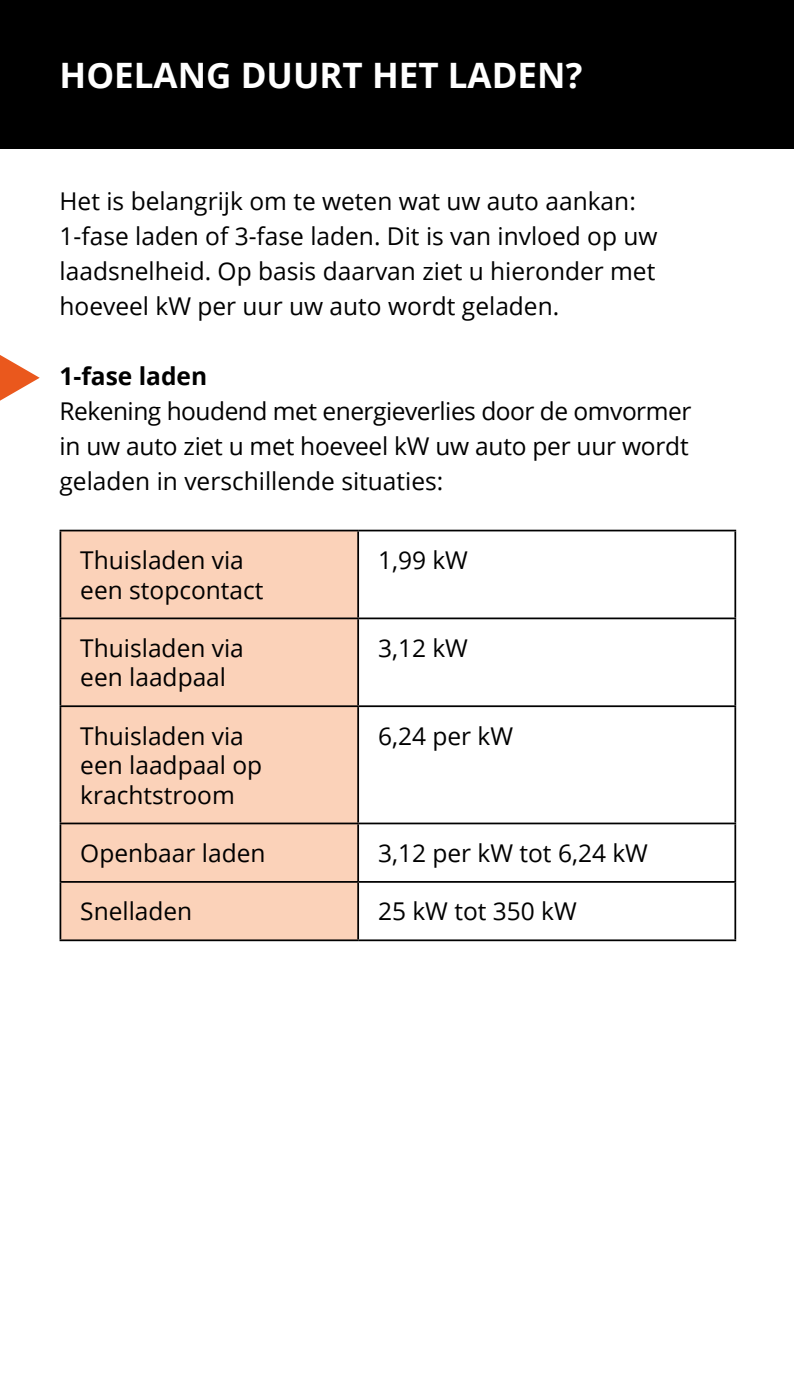
<style>
.page{position:relative;width:794px;height:1389px;background:#fff}
.page>*{position:absolute;margin:0;border:0;box-sizing:border-box;transform-origin:0 0}
.t1{font:700 35px "Open Sans";color:#fff}
.t2{font:24.5px/35px "Open Sans";color:#000}
.t3{font:700 24.5px "Open Sans";color:#000}
</style>
<div class="page">
<div style="left:61px;top:531px;width:296px;height:408px;background:#fbd2b9"></div>
<hr style="left:60px;top:530px;width:298px;height:1px;background:#000">
<hr style="left:60px;top:531px;width:1px;height:87px;background:#000">
<hr style="left:358px;top:530px;width:378px;height:1px;background:#000">
<hr style="left:357px;top:531px;width:2px;height:87px;background:#000">
<hr style="left:734px;top:531px;width:2px;height:87px;background:#000">
<hr style="left:60px;top:618px;width:298px;height:1px;background:#000">
<hr style="left:60px;top:619px;width:1px;height:86px;background:#000">
<hr style="left:358px;top:618px;width:378px;height:1px;background:#000">
<hr style="left:357px;top:619px;width:2px;height:86px;background:#000">
<hr style="left:734px;top:619px;width:2px;height:86px;background:#000">
<hr style="left:60px;top:705px;width:298px;height:2px;background:#000">
<hr style="left:60px;top:707px;width:1px;height:116px;background:#000">
<hr style="left:358px;top:705px;width:378px;height:2px;background:#000">
<hr style="left:357px;top:707px;width:2px;height:116px;background:#000">
<hr style="left:734px;top:707px;width:2px;height:116px;background:#000">
<hr style="left:60px;top:823px;width:298px;height:1px;background:#000">
<hr style="left:60px;top:824px;width:1px;height:57px;background:#000">
<hr style="left:358px;top:823px;width:378px;height:1px;background:#000">
<hr style="left:357px;top:824px;width:2px;height:57px;background:#000">
<hr style="left:734px;top:824px;width:2px;height:57px;background:#000">
<hr style="left:60px;top:881px;width:298px;height:2px;background:#000">
<hr style="left:60px;top:883px;width:1px;height:56px;background:#000">
<hr style="left:358px;top:881px;width:378px;height:2px;background:#000">
<hr style="left:357px;top:883px;width:2px;height:56px;background:#000">
<hr style="left:734px;top:883px;width:2px;height:56px;background:#000">
<hr style="left:60px;top:939px;width:298px;height:2px;background:#000">
<hr style="left:358px;top:939px;width:378px;height:2px;background:#000">
<div style="left:0;top:0;width:794px;height:149px;background:#000"></div>
<svg style="left:0;top:355px;width:40px;height:46px"></svg>
<h1 class="t1" style="left:60px;top:50px;width:524px">HOELANG DUURT HET LADEN?</h1>
<p class="t2" style="left:60px;top:183px;width:599px">Het is belangrijk om te weten wat uw auto aankan:<br>1-fase laden of 3-fase laden. Dit is van invloed op uw laadsnelheid. Op basis daarvan ziet u hieronder met hoeveel kW per uur uw auto wordt geladen.</p>
<p class="t3" style="left:60px;top:359px;width:149px">1-fase laden</p>
<p class="t2" style="left:60px;top:393px;width:633px;text-align:justify">Rekening houdend met energieverlies door de omvormer in uw auto ziet u met hoeveel kW uw auto per uur wordt geladen in verschillende situaties:</p>
<p class="t2" style="left:80px;top:545px;width:185px;line-height:29.4px">Thuisladen via een stopcontact</p>
<p class="t2" style="left:378px;top:542px;width:91px">1,99 kW</p>
<p class="t2" style="left:80px;top:633px;width:165px;line-height:29.4px">Thuisladen via een laadpaal</p>
<p class="t2" style="left:378px;top:630px;width:91px">3,12 kW</p>
<p class="t2" style="left:80px;top:721px;width:184px;line-height:29.4px">Thuisladen via een laadpaal op krachtstroom</p>
<p class="t2" style="left:378px;top:718px;width:137px">6,24 per kW</p>
<p class="t2" style="left:80px;top:835px;width:187px">Openbaar laden</p>
<p class="t2" style="left:378px;top:835px;width:271px">3,12 per kW tot 6,24 kW</p>
<p class="t2" style="left:80px;top:893px;width:114px">Snelladen</p>
<p class="t2" style="left:378px;top:893px;width:200px">25 kW tot 350 kW</p>
</div>
